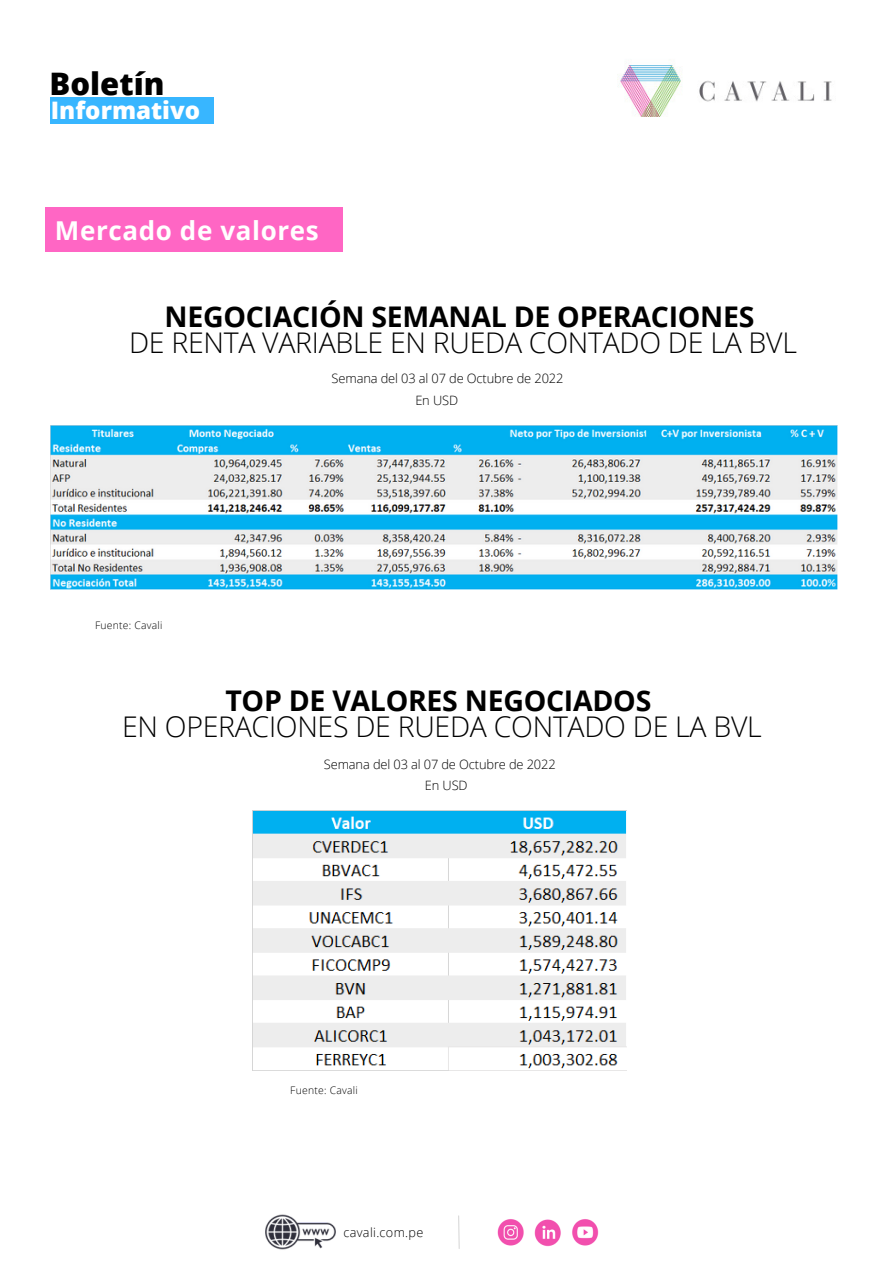
<style>
.page{position:relative;width:893px;height:1264px;background:#fff}
.page>*{position:absolute;margin:0;border:0;box-sizing:border-box;transform-origin:0 0}
.t1{font:800 31.05px "Open Sans";color:#000}
.t2{font:300 28.5px "Open Sans";letter-spacing:-.01em;color:#000}
.t3{font:700 28.5px "Open Sans";letter-spacing:-.01em;color:#000}
.t4{font:700 25.95px "Open Sans";letter-spacing:.025em;color:#fff}
.t5{font:800 24.15px "Open Sans";color:#fff}
.t6{font:300 12.9px "Open Sans";letter-spacing:-.01em;color:#000}
.t7{font:300 12.6px "Open Sans";letter-spacing:.025em;color:#000}
.t8{font:300 10.35px "Open Sans";letter-spacing:.025em;color:#000}
</style>
<div class="page">
<img style="left:619px;top:65px;width:213px;height:52px">
<div style="left:51px;top:97px;width:163px;height:27px;background:#38b6ff"></div>
<img style="left:497px;top:1219px;width:102px;height:28px">
<img style="left:265px;top:1214px;width:71px;height:36px">
<svg style="left:458px;top:1215px;width:2px;height:34px"></svg>
<div style="left:45px;top:207px;width:298px;height:45px;background:#ff66c4"></div>
<img style="left:51px;top:425px;width:785px;height:165px">
<img style="left:253px;top:810px;width:373px;height:260px">
<p class="t1" style="left:50px;top:62px;width:116px">Boletín</p>
<p class="t5" style="left:51px;top:93px;width:151px">Informativo</p>
<p class="t4" style="left:55px;top:212px;width:265px">Mercado de valores</p>
<p class="t3" style="left:164px;top:296px;width:591px">NEGOCIACIÓN SEMANAL DE OPERACIONES</p>
<p class="t2" style="left:129px;top:322px;width:669px">DE RENTA VARIABLE EN RUEDA CONTADO DE LA BVL</p>
<p class="t6" style="left:331px;top:369px;width:233px">Semana del 03 al 07 de Octubre de 2022</p>
<p class="t8" style="left:95px;top:618px;width:69px">Fuente: Cavali</p>
<p class="t6" style="left:415px;top:391px;width:44px">En USD</p>
<p class="t3" style="left:225px;top:681px;width:427px">TOP DE VALORES NEGOCIADOS</p>
<p class="t2" style="left:122px;top:706px;width:641px">EN OPERACIONES DE RUEDA CONTADO DE LA BVL</p>
<p class="t6" style="left:324px;top:755px;width:233px">Semana del 03 al 07 de Octubre de 2022</p>
<p class="t6" style="left:425px;top:776px;width:44px">En USD</p>
<p class="t8" style="left:290px;top:1083px;width:69px">Fuente: Cavali</p>
<p class="t7" style="left:343px;top:1222px;width:81px">cavali.com.pe</p>
</div>
